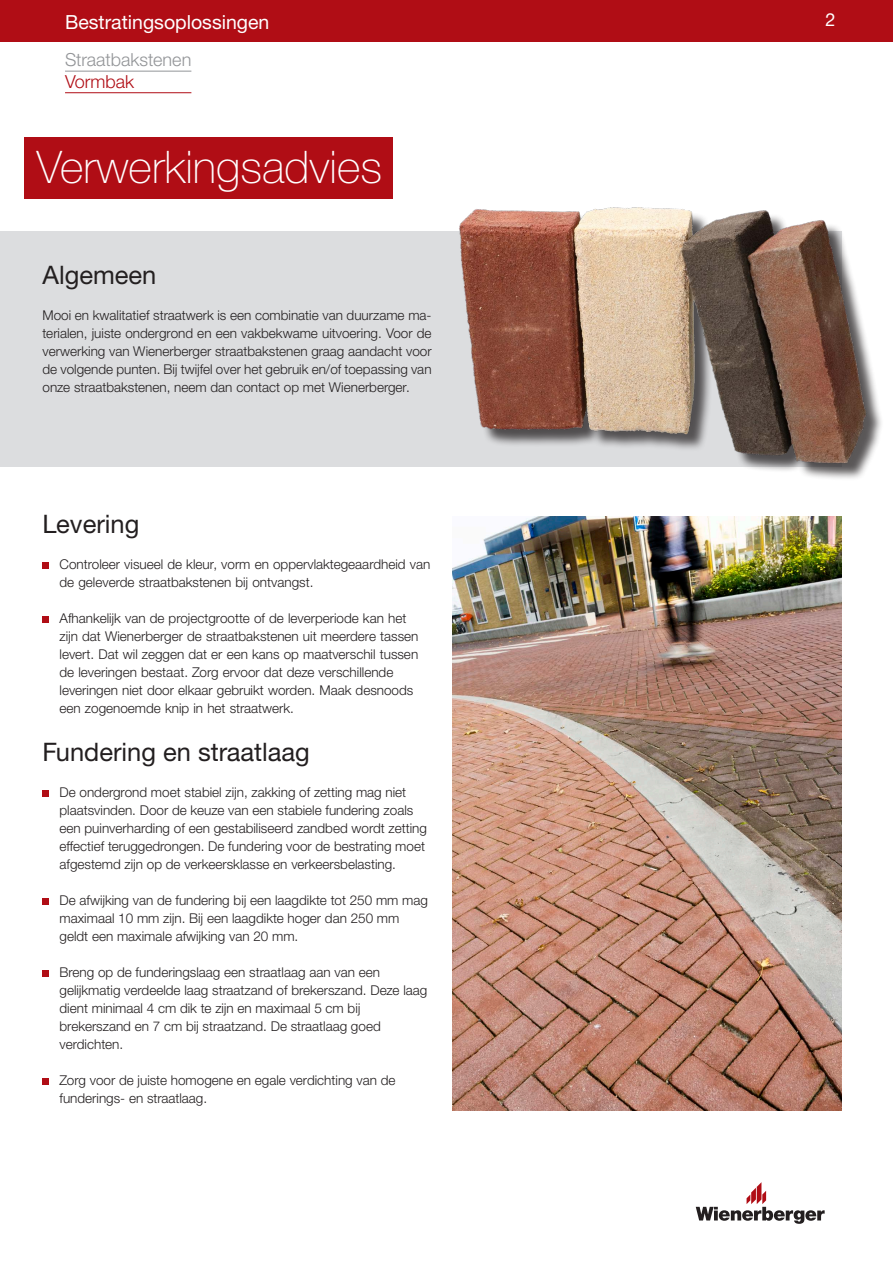
<style>
.page{position:relative;width:893px;height:1263px;background:#fff}
.page>*{position:absolute;margin:0;border:0;box-sizing:border-box;transform-origin:0 0}
.kop_diap{font:100 45px "Helvetica Neue LTW1 G";color:#fff}
.plat_basis{font:25.5px "Helvetica Neue LTW1 G";color:#231f20}
.Headline_medium{font:25.5px "Helvetica Neue LTW1 G";color:#231f20}
.t1{font:19.5px "Helvetica Neue LT Std";color:#fff}
.category_level{font:300 18px "Helvetica Neue LTW1 G";color:#939598}
.Alineastijl_1{font:300 18px "Helvetica Neue LTW1 G";color:#b00d15}
.t2{font:18px "Helvetica Neue LTW1 G";color:#fff}
.plat_basis-2{font:300 13.5px/18px "Helvetica Neue LTW1 G";color:#231f20}
.Headline_medium-2{font:300 13.5px/18px "Helvetica Neue LTW1 G";color:#231f20}
</style>
<div class="page">
<div style="left:0;top:0;width:893px;height:42px;background:#b00d15"></div>
<div style="left:24px;top:137px;width:369px;height:61px;background:#b00d15"></div>
<hr style="left:65px;top:71px;width:126px;height:1px;background:#939598">
<hr style="left:65px;top:92px;width:126px;height:1px;background:#b00d15">
<svg style="left:696px;top:1182px;width:129px;height:42px"></svg>
<img style="left:453px;top:517px;width:389px;height:593px">
<div style="left:0;top:231px;width:842px;height:236px;background:#dcdddf"></div>
<div style="left:43px;top:790px;width:6px;height:7px;background:#b00d15"></div>
<div style="left:43px;top:898px;width:6px;height:7px;background:#b00d15"></div>
<div style="left:43px;top:970px;width:6px;height:7px;background:#b00d15"></div>
<div style="left:43px;top:1078px;width:6px;height:7px;background:#b00d15"></div>
<div style="left:43px;top:562px;width:6px;height:7px;background:#b00d15"></div>
<div style="left:43px;top:616px;width:6px;height:7px;background:#b00d15"></div>
<img style="left:459px;top:207px;width:422px;height:272px">
<h3 class="t1" style="left:65px;top:10px;width:206px">Bestratingsoplossingen</h3>
<h3 class="t2" style="left:825px;top:9px;width:12px">2</h3>
<p class="category_level" style="left:65px;top:49px;width:128px">Straatbakstenen</p>
<p class="Alineastijl_1" style="left:65px;top:70px;width:71px">Vormbak</p>
<p class="kop_diap" style="left:37px;top:141px;width:347px">Verwerkingsadvies</p>
<p class="Headline_medium" style="left:43px;top:259px;width:115px">Algemeen</p>
<p class="plat_basis-2" style="left:43px;top:306px;width:391px;text-align:justify">Mooi en kwalitatief straatwerk is een combinatie van duurzame ma&shy;terialen, juiste ondergrond en een vakbekwame uitvoering. Voor de verwerking van Wienerberger straatbakstenen graag aandacht voor de volgende punten. Bij twijfel over het gebruik en/of toepassing van onze straatbakstenen, neem dan contact op met Wienerberger.</p>
<p class="Headline_medium" style="left:43px;top:508px;width:98px">Levering</p>
<p class="Headline_medium-2" style="left:60px;top:555px;width:372px">Controleer visueel de kleur, vorm en oppervlaktegeaardheid van de geleverde straatbakstenen bij ontvangst.</p>
<p class="Headline_medium-2" style="left:60px;top:609px;width:360px">Afhankelijk van de projectgrootte of de leverperiode kan het zijn dat Wienerberger de straatbakstenen uit meerdere tassen levert. Dat wil zeggen dat er een kans op maatverschil tussen de leveringen bestaat. Zorg ervoor dat deze verschillende leveringen niet door elkaar gebruikt worden. Maak desnoods een zogenoemde knip in het straatwerk.</p>
<p class="plat_basis" style="left:43px;top:736px;width:269px">Fundering en straatlaag</p>
<p class="plat_basis-2" style="left:60px;top:783px;width:369px">De ondergrond moet stabiel zijn, zakking of zetting mag niet plaatsvinden. Door de keuze van een stabiele fundering zoals een puinverharding of een gestabiliseerd zandbed wordt zetting effectief teruggedrongen. De fundering voor de bestrating moet afgestemd zijn op de verkeersklasse en verkeersbelasting.</p>
<p class="plat_basis-2" style="left:60px;top:891px;width:370px">De afwijking van de fundering bij een laagdikte tot 250 mm mag maximaal 10 mm zijn. Bij een laagdikte hoger dan 250 mm geldt een maximale afwijking van 20 mm.</p>
<p class="plat_basis-2" style="left:60px;top:963px;width:369px">Breng op de funderingslaag een straatlaag aan van een gelijkmatig verdeelde laag straatzand of brekerszand. Deze laag dient minimaal 4 cm dik te zijn en maximaal 5 cm bij brekerszand en 7 cm bij straatzand. De straatlaag goed verdichten.</p>
<p class="plat_basis-2" style="left:60px;top:1071px;width:338px">Zorg voor de juiste homogene en egale verdichting van de funderings- en straatlaag.</p>
</div>
